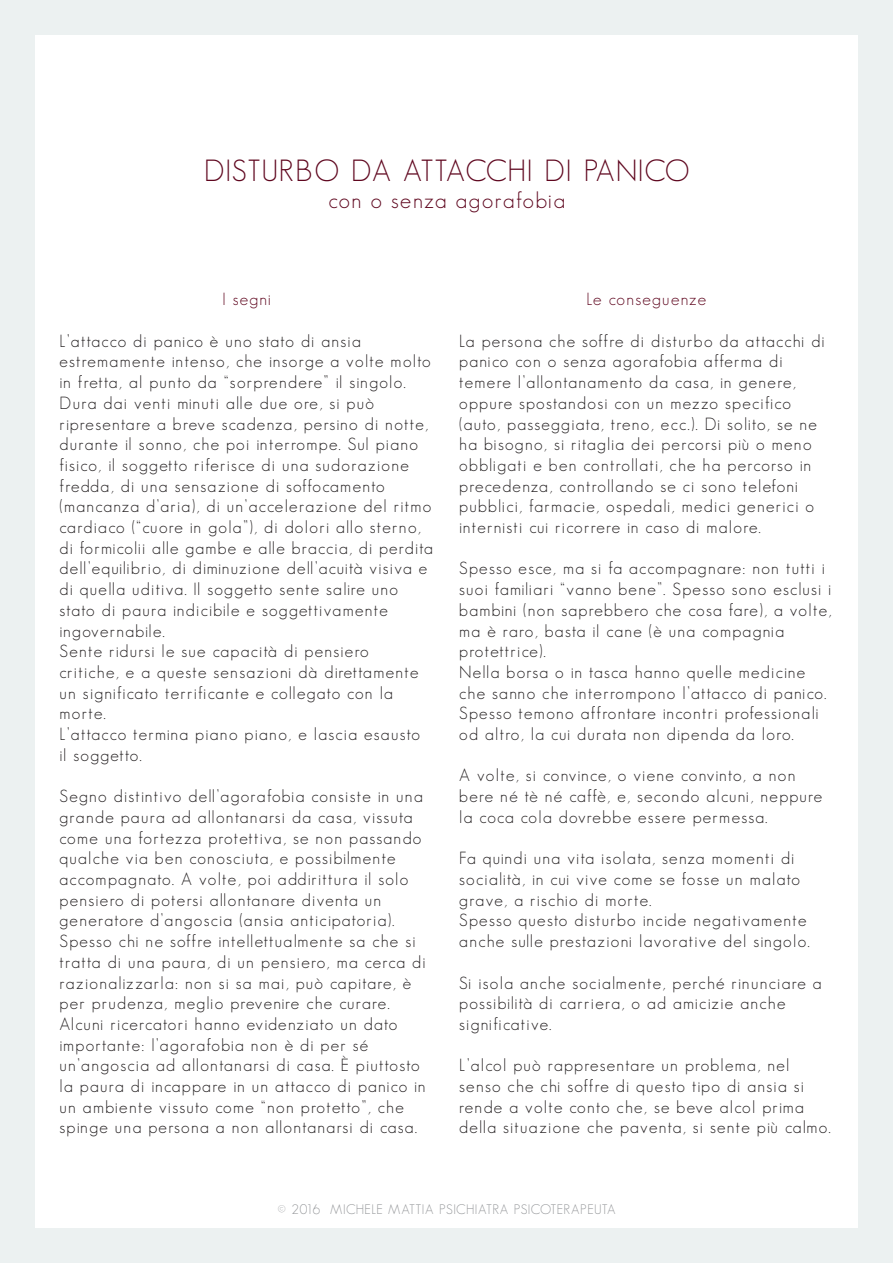
<style>
.page{position:relative;width:893px;height:1263px;background:#fff}
.page>*{position:absolute;margin:0;border:0;box-sizing:border-box;transform-origin:0 0}
.t1{font:300 30px "Geosans";letter-spacing:.02em;color:#5f071f}
.t2{font:300 22.5px "Geosans";letter-spacing:.075em;color:#5f071f}
.t3{font:300 17.25px/20.7px "Geosans";letter-spacing:.075em;color:#231f20}
.t4{font:300 17.25px "Geosans";letter-spacing:.075em;color:#5f071f}
.t5{font:300 13.5px "Geosans";letter-spacing:.025em;color:#939598}
</style>
<div class="page">
<div style="left:0;top:0;width:34px;height:1263px;background:#ecf1f1"></div>
<div style="left:0;top:0;width:893px;height:34px;background:#ecf1f1"></div>
<div style="left:0;top:1229px;width:893px;height:34px;background:#ecf1f1"></div>
<div style="left:859px;top:0;width:34px;height:1263px;background:#ecf1f1"></div>
<h1 class="t1" style="left:204px;top:154px;width:487px">DISTURBO DA ATTACCHI DI PANICO</h1>
<h2 class="t2" style="left:329px;top:187px;width:238px">con o senza agorafobia</h2>
<p class="t4" style="left:222px;top:290px;width:50px">I segni</p>
<p class="t3" style="left:60px;top:330px;width:375px">L’attacco di panico è uno stato di ansia estremamente intenso, che insorge a volte molto in fretta, al punto da “sorprendere” il singolo.<br>Dura dai venti minuti alle due ore, si può ripresentare a breve scadenza, persino di notte, durante il sonno, che poi interrompe. Sul piano fisico, il soggetto riferisce di una sudorazione fredda, di una sensazione di soffocamento (mancanza d’aria), di un’accelerazione del ritmo cardiaco (“cuore in gola”), di dolori allo sterno, di formicolii alle gambe e alle braccia, di perdita dell’equilibrio, di diminuzione dell’acuità visiva e di quella uditiva. Il soggetto sente salire uno stato di paura indicibile e soggettivamente ingovernabile.<br>Sente ridursi le sue capacità di pensiero<br>critiche, e a queste sensazioni dà direttamente un significato terrificante e collegato con la morte.<br>L’attacco termina piano piano, e lascia esausto<br>il soggetto.</p>
<p class="t3" style="left:60px;top:786px;width:368px">Segno distintivo dell’agorafobia consiste in una grande paura ad allontanarsi da casa, vissuta come una fortezza protettiva, se non passando qualche via ben conosciuta, e possibilmente accompagnato. A volte, poi addirittura il solo pensiero di potersi allontanare diventa un generatore d’angoscia (ansia anticipatoria).<br>Spesso chi ne soffre intellettualmente sa che si tratta di una paura, di un pensiero, ma cerca di razionalizzarla: non si sa mai, può capitare, è per prudenza, meglio prevenire che curare.<br>Alcuni ricercatori hanno evidenziato un dato importante: l’agorafobia non è di per sé un’angoscia ad allontanarsi di casa. È piuttosto la paura di incappare in un attacco di panico in un ambiente vissuto come “non protetto”, che spinge una persona a non allontanarsi di casa.</p>
<p class="t4" style="left:586px;top:290px;width:121px">Le conseguenze</p>
<p class="t3" style="left:459px;top:330px;width:367px">La persona che soffre di disturbo da attacchi di panico con o senza agorafobia afferma di temere l’allontanamento da casa, in genere, oppure spostandosi con un mezzo specifico (auto, passeggiata, treno, ecc.). Di solito, se ne ha bisogno, si ritaglia dei percorsi più o meno obbligati e ben controllati, che ha percorso in precedenza, controllando se ci sono telefoni pubblici, farmacie, ospedali, medici generici o internisti cui ricorrere in caso di malore.</p>
<p class="t3" style="left:459px;top:558px;width:374px">Spesso esce, ma si fa accompagnare: non tutti i suoi familiari “vanno bene”. Spesso sono esclusi i bambini (non saprebbero che cosa fare), a volte, ma è raro, basta il cane (è una compagnia protettrice).<br>Nella borsa o in tasca hanno quelle medicine che sanno che interrompono l’attacco di panico.<br>Spesso temono affrontare incontri professionali od altro, la cui durata non dipenda da loro.</p>
<p class="t3" style="left:459px;top:765px;width:365px">A volte, si convince, o viene convinto, a non bere né tè né caffè, e, secondo alcuni, neppure la coca cola dovrebbe essere permessa.</p>
<p class="t3" style="left:459px;top:848px;width:352px">Fa quindi una vita isolata, senza momenti di socialità, in cui vive come se fosse un malato grave, a rischio di morte.<br>Spesso questo disturbo incide negativamente anche sulle prestazioni lavorative del singolo.</p>
<p class="t3" style="left:459px;top:972px;width:364px">Si isola anche socialmente, perché rinunciare a possibilità di carriera, o ad amicizie anche significative.</p>
<p class="t3" style="left:459px;top:1055px;width:373px">L’alcol può rappresentare un problema, nel senso che chi soffre di questo tipo di ansia si rende a volte conto che, se beve alcol prima della situazione che paventa, si sente più calmo.</p>
<p class="t5" style="left:278px;top:1201px;width:339px">© 2016 MICHELE MATTIA PSICHIATRA PSICOTERAPEUTA</p>
</div>
